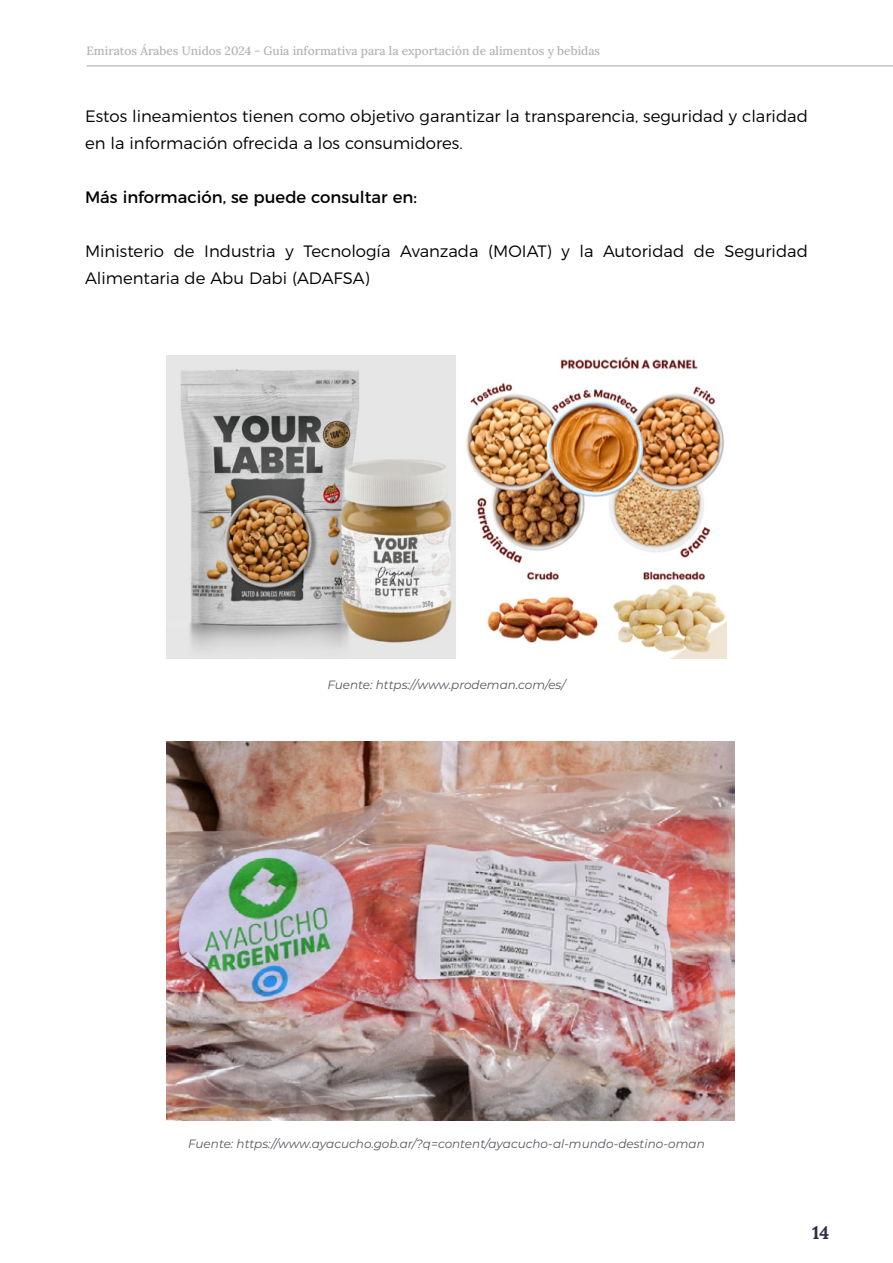
<style>
.page{position:relative;width:893px;height:1263px;background:#fff}
.page>*{position:absolute;margin:0;border:0;box-sizing:border-box;transform-origin:0 0}
.t1{font:700 18px "Lora";color:#2f2b4b}
.t2{font:300 16.5px/27px "Montserrat";color:#000}
.t3{font:16.5px "Montserrat";color:#000}
.t4{font:italic 12px "Montserrat";color:#56565e}
.t5{font:500 12px "Lora";color:#b4b1b1}
</style>
<div class="page">
<hr style="left:87px;top:65px;width:805px;height:1px;background:#b4b1b1">
<img style="left:166px;top:355px;width:561px;height:303px">
<img style="left:166px;top:742px;width:568px;height:378px">
<p class="t5" style="left:87px;top:43px;width:515px">Emiratos Árabes Unidos 2024 - Guía informativa para la exportación de alimentos y bebidas</p>
<p class="t2" style="left:85px;top:102px;width:724px">Estos lineamientos tienen como objetivo garantizar la transparencia, seguridad y claridad en la información ofrecida a los consumidores.</p>
<p class="t3" style="left:85px;top:184px;width:333px">Más información, se puede consultar en:</p>
<p class="t2" style="left:85px;top:237px;width:724px">Ministerio de Industria y Tecnología Avanzada (MOIAT) y la Autoridad de Seguridad<br>Alimentaria de Abu Dabi (ADAFSA)</p>
<p class="t4" style="left:327px;top:677px;width:240px">Fuente: https://www.prodeman.com/es/</p>
<p class="t4" style="left:188px;top:1136px;width:518px">Fuente: https://www.ayacucho.gob.ar/?q=content/ayacucho-al-mundo-destino-oman</p>
<p class="t1" style="left:812px;top:1220px;width:19px">14</p>
</div>
